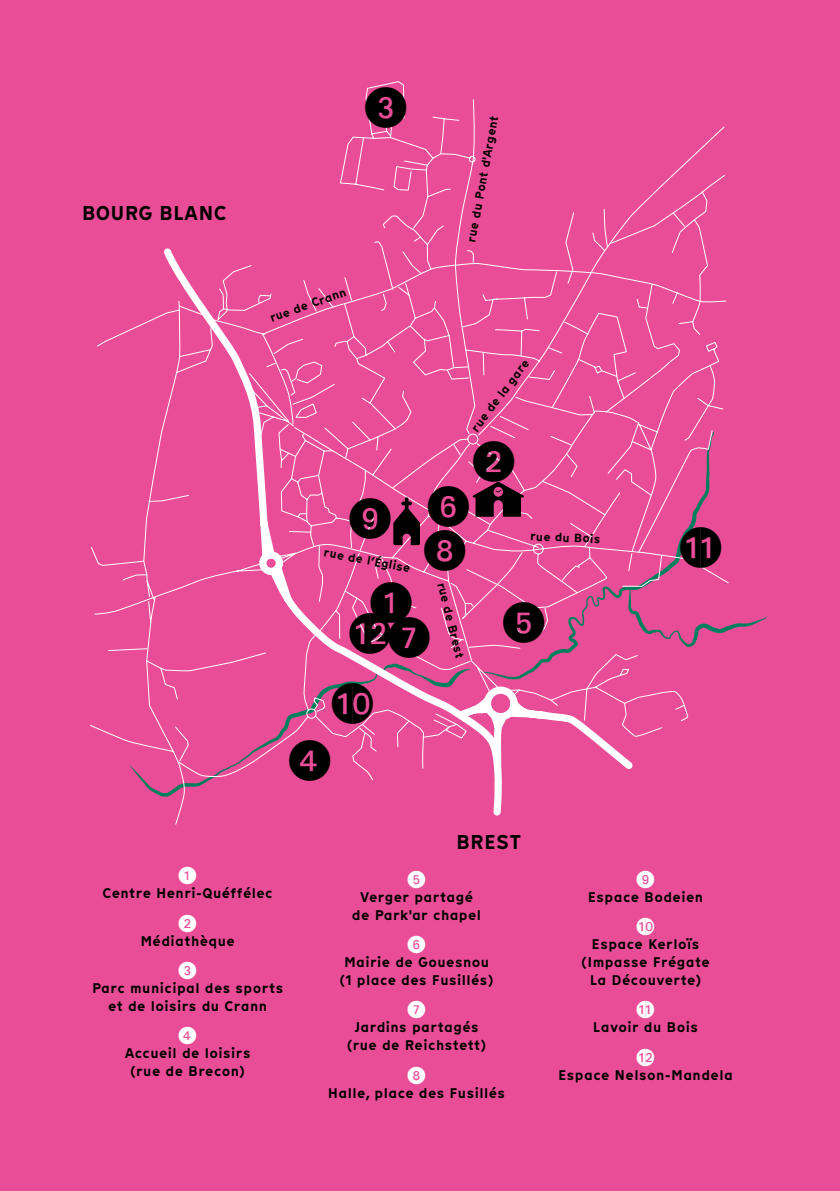
<style>
.page{position:relative;width:840px;height:1191px;background:#fff}
.page>*{position:absolute;margin:0;border:0;box-sizing:border-box;transform-origin:0 0}
.t1{font:42px "Deco Numbers LH Circle";color:#000}
.t2{font:700 20px "Munken Sans";letter-spacing:.01em;color:#000}
.t3{font:18px "Deco Numbers LH Circle";color:#fff}
.t4{font:700 14px/18px "Munken Sans";letter-spacing:.03em;color:#000;text-align:center}
.t5{font:700 12px "Munken Sans";color:#000}
</style>
<div class="page">
<div style="left:0;top:0;width:839px;height:1191px;background:#e94d97"></div>
<svg style="left:729px;top:617px;width:37px;height:13px"></svg>
<svg style="left:90px;top:81px;width:639px;height:744px"></svg>
<svg style="left:158px;top:242px;width:477px;height:577px"></svg>
<svg style="left:393px;top:497px;width:27px;height:48px"></svg>
<svg style="left:472px;top:481px;width:51px;height:36px"></svg>
<h2 class="t2" style="left:82px;top:198px;width:146px">BOURG BLANC</h2>
<h1 class="t1" style="left:364px;top:85px;width:43px">W</h1>
<p class="t5" style="left:462px;top:241px;width:130px;rotate:-80deg">rue du Pont d'Argent</p>
<p class="t5" style="left:267px;top:309px;width:81px;rotate:-19deg">rue de Crann</p>
<h1 class="t1" style="left:349px;top:496px;width:43px">X</h1>
<p class="t5" style="left:325px;top:544px;width:89px;rotate:10deg">rue de l‘Église</p>
<p class="t5" style="left:466px;top:425px;width:89px;rotate:-53deg">rue de la gare</p>
<h1 class="t1" style="left:472px;top:439px;width:43px">V</h1>
<h1 class="t1" style="left:427px;top:484px;width:43px">U</h1>
<h1 class="t1" style="left:423px;top:528px;width:43px">W</h1>
<p class="t5" style="left:530px;top:527px;width:72px;rotate:2deg">rue du Bois</p>
<h1 class="t1" style="left:370px;top:580px;width:43px">U</h1>
<p class="t5" style="left:449px;top:580px;width:79px;rotate:76deg">rue de Brest</p>
<h1 class="t1" style="left:349px;top:610px;width:43px">AL</h1>
<h1 class="t1" style="left:388px;top:615px;width:43px">V</h1>
<h1 class="t1" style="left:331px;top:681px;width:43px">AT</h1>
<h1 class="t1" style="left:289px;top:738px;width:43px">X</h1>
<h1 class="t1" style="left:502px;top:600px;width:43px">Y</h1>
<h2 class="t2" style="left:456px;top:827px;width:66px">BREST</h2>
<h1 class="t1" style="left:679px;top:525px;width:43px">AK</h1>
<p class="t3" style="left:178px;top:866px;width:19px">U</p>
<p class="t4" style="left:102px;top:883px;width:172px">Centre Henri-Quéffélec</p>
<p class="t3" style="left:178px;top:913px;width:19px">V</p>
<p class="t4" style="left:140px;top:931px;width:96px">Médiathèque</p>
<p class="t3" style="left:178px;top:961px;width:19px">W</p>
<p class="t4" style="left:92px;top:978px;width:193px">Parc municipal des sports et de loisirs du Crann</p>
<p class="t3" style="left:178px;top:1026px;width:19px">X</p>
<p class="t4" style="left:125px;top:1043px;width:127px">Accueil de loisirs (rue de Brecon)</p>
<p class="t3" style="left:407px;top:869px;width:19px">Y</p>
<p class="t4" style="left:352px;top:887px;width:131px">Verger partagé de Park'ar chapel</p>
<p class="t3" style="left:407px;top:935px;width:19px">U</p>
<p class="t4" style="left:339px;top:952px;width:155px">Mairie de Gouesnou (1 place des Fusillés)</p>
<p class="t3" style="left:407px;top:1000px;width:19px">V</p>
<p class="t4" style="left:346px;top:1017px;width:141px">Jardins partagés (rue de Reichstett)</p>
<p class="t3" style="left:407px;top:1065px;width:19px">W</p>
<p class="t4" style="left:328px;top:1083px;width:179px">Halle, place des Fusillés</p>
<p class="t3" style="left:636px;top:869px;width:19px">X</p>
<p class="t4" style="left:587px;top:887px;width:117px">Espace Bodeien</p>
<p class="t3" style="left:636px;top:917px;width:19px">AT</p>
<p class="t4" style="left:580px;top:934px;width:130px">Espace Kerloïs (Impasse Frégate<br>La Découverte)</p>
<p class="t3" style="left:636px;top:1000px;width:19px">AK</p>
<p class="t4" style="left:592px;top:1017px;width:106px">Lavoir du Bois</p>
<p class="t3" style="left:636px;top:1047px;width:19px">AL</p>
<p class="t4" style="left:558px;top:1065px;width:176px">Espace Nelson-Mandela</p>
</div>
